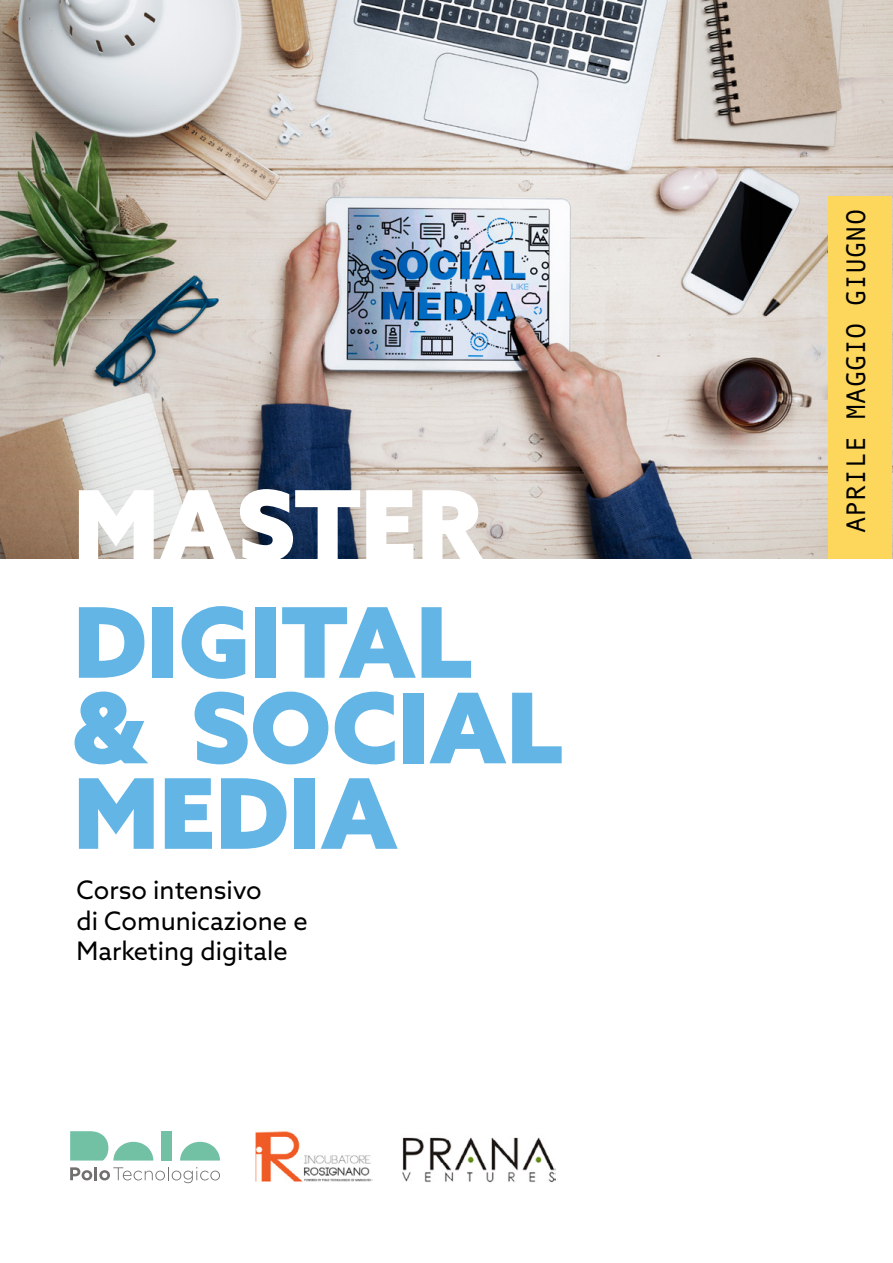
<style>
.page{position:relative;width:893px;height:1263px;background:#fff}
.page>*{position:absolute;margin:0;border:0;box-sizing:border-box;transform-origin:0 0}
.t1{font:900 97.5px/85.5px "Azo Sans";color:#63b5e5}
.t2{font:900 97.5px "Azo Sans";color:#fff}
.t3{font:27px "Andale Mono";color:#000}
.t4{font:25.5px/30.6px "Azo Sans";color:#000}
</style>
<div class="page">
<img style="left:0;top:0;width:893px;height:559px">
<div style="left:828px;top:196px;width:64px;height:362px;background:#fdd65c"></div>
<img style="left:402px;top:1137px;width:154px;height:46px">
<svg style="left:70px;top:1131px;width:83px;height:29px"></svg>
<div style="left:161px;top:1131px;width:11px;height:29px;background:#72c1a5"></div>
<svg style="left:180px;top:1142px;width:40px;height:18px"></svg>
<svg style="left:70px;top:1167px;width:150px;height:16px"></svg>
<img style="left:255px;top:1131px;width:117px;height:51px">
<h1 class="t2" style="left:73px;top:460px;width:410px">MASTER</h1>
<h1 class="t1" style="left:73px;top:598px;width:491px">DIGITAL &amp; SOCIAL<br>MEDIA</h1>
<p class="t4" style="left:77px;top:874px;width:233px">Corso intensivo<br>di Comunicazione e<br>Marketing digitale</p>
<p class="t3" style="left:838px;top:533px;width:325px;rotate:-90deg">APRILE MAGGIO GIUGNO</p>
</div>
